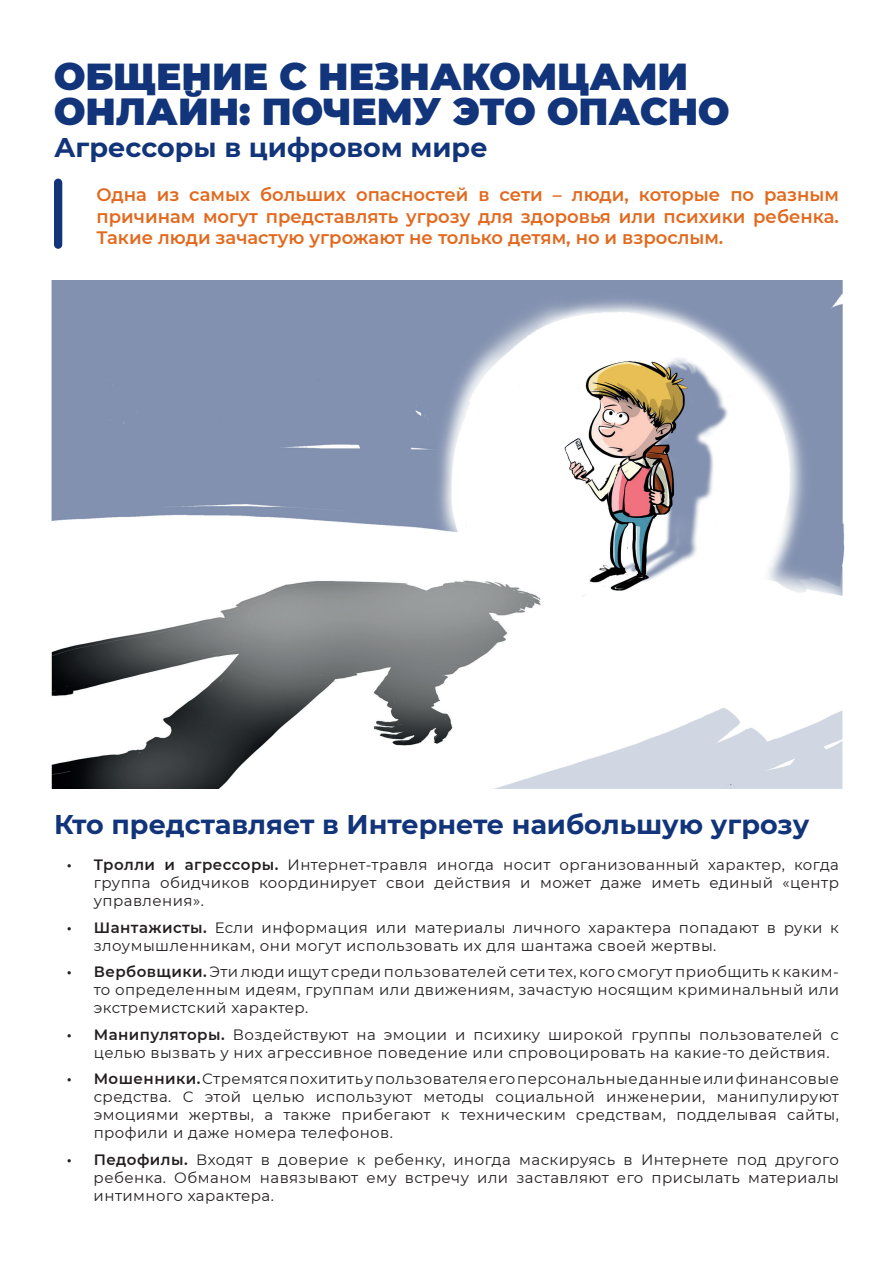
<style>
.page{position:relative;width:893px;height:1263px;background:#fff}
.page>*{position:absolute;margin:0;border:0;box-sizing:border-box;transform-origin:0 0}
.t1{font:900 37.5px/34.5px "Montserrat";color:#11347a}
.t2{font:700 27px "Montserrat";color:#11347a}
.t3{font:600 18px/21.6px "Montserrat";color:#e2691e;text-align:justify}
.t4{font:15px/18px "Montserrat";letter-spacing:.03em;color:#231f20;text-align:justify}
.s1{font-weight:600}
</style>
<div class="page">
<img style="left:51px;top:281px;width:794px;height:508px">
<div style="left:54px;top:179px;width:8px;height:70px;background:#11347a;border-radius:4px"></div>
<h1 class="t1" style="left:54px;top:57px;width:677px">ОБЩЕНИЕ С НЕЗНАКОМЦАМИ<br>ОНЛАЙН: ПОЧЕМУ ЭТО ОПАСНО</h1>
<h2 class="t2" style="left:54px;top:128px;width:435px">Агрессоры в цифровом мире</h2>
<p class="t3" style="left:97px;top:183px;width:744px">Одна из самых больших опасностей в сети – люди, которые по разным причинам могут представлять угрозу для здоровья или психики ребенка.<br>Такие люди зачастую угрожают не только детям, но и взрослым.</p>
<h2 class="t2" style="left:54px;top:805px;width:757px">Кто представляет в Интернете наибольшую угрозу</h2>
<p class="t4" style="left:94px;top:855px;width:747px;text-indent:-27px"><span class="s1">• Тролли и агрессоры.</span> Интернет-травля иногда носит организованный характер, когда группа обидчиков координирует свои действия и может даже иметь единый «центр управления».</p>
<p class="t4" style="left:94px;top:918px;width:747px;text-indent:-27px"><span class="s1">• Шантажисты.</span> Если информация или материалы личного характера попадают в руки к злоумышленникам, они могут использовать их для шантажа своей жертвы.</p>
<p class="t4" style="left:94px;top:962px;width:747px;text-indent:-27px"><span class="s1">• Вербовщики.</span> Эти люди ищут среди пользователей сети тех, кого смогут приобщить к каким&shy;то определенным идеям, группам или движениям, зачастую носящим криминальный или экстремистский характер.</p>
<p class="t4" style="left:94px;top:1025px;width:747px;text-indent:-27px"><span class="s1">• Манипуляторы.</span> Воздействуют на эмоции и психику широкой группы пользователей с целью вызвать у них агрессивное поведение или спровоцировать на какие-то действия.</p>
<p class="t4" style="left:94px;top:1069px;width:747px;text-indent:-27px"><span class="s1">• Мошенники.</span> Стремятсяпохититьупользователяегоперсональныеданныеилифинансовые средства. С этой целью используют методы социальной инженерии, манипулируют эмоциями жертвы, а также прибегают к техническим средствам, подделывая сайты, профили и даже номера телефонов.</p>
<p class="t4" style="left:94px;top:1150px;width:747px;text-indent:-27px"><span class="s1">• Педофилы.</span> Входят в доверие к ребенку, иногда маскируясь в Интернете под другого ребенка. Обманом навязывают ему встречу или заставляют его присылать материалы интимного характера.</p>
</div>
